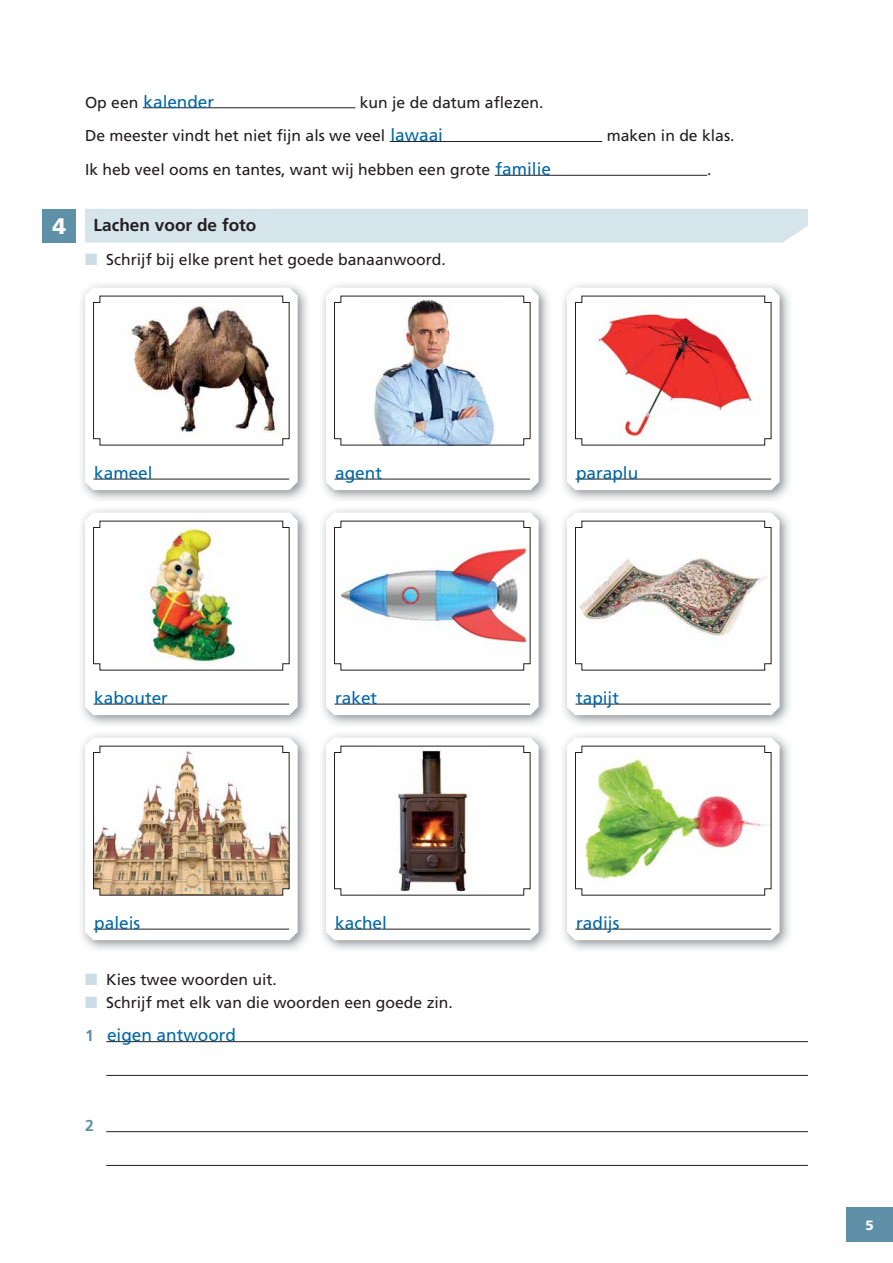
<style>
.page{position:relative;width:893px;height:1263px;background:#fff}
.page>*{position:absolute;margin:0;border:0;box-sizing:border-box;transform-origin:0 0}
.t1{font:900 22.5px "Frutiger LT Std";color:#fff}
.t2{font:17.25px "Frutiger LT Std";color:#0068a6}
.t3{font:700 17.25px "Frutiger LT Std";color:#231f20}
.t4{font:15.75px/33.8px "Frutiger LT Std";color:#231f20}
.t5{font:700 15.75px "Frutiger LT Std";color:#5e91a8}
.t6{font:900 13.5px "Frutiger LT Std";color:#fff}
.s1{font-size:15.75px;color:#231f20}
.s2{font-size:17.25px;color:#0068a6}
</style>
<div class="page">
<div style="left:85px;top:209px;width:723px;height:34px;background:#d6e4eb"></div>
<hr style="left:106px;top:1041px;width:702px;height:1px;background:#231f20">
<hr style="left:106px;top:1075px;width:702px;height:1px;background:#231f20">
<hr style="left:106px;top:1131px;width:702px;height:1px;background:#231f20">
<hr style="left:106px;top:1165px;width:702px;height:1px;background:#231f20">
<hr style="left:143px;top:108px;width:212px;height:1px;background:#231f20">
<hr style="left:390px;top:141px;width:212px;height:1px;background:#231f20">
<hr style="left:495px;top:175px;width:212px;height:1px;background:#231f20">
<img style="left:81px;top:290px;width:227px;height:210px">
<svg style="left:82px;top:284px;width:219px;height:209px"></svg>
<svg style="left:88px;top:291px;width:207px;height:196px"></svg>
<hr style="left:94px;top:479px;width:195px;height:1px;background:#231f20">
<img style="left:322px;top:290px;width:227px;height:210px">
<svg style="left:323px;top:284px;width:219px;height:209px"></svg>
<svg style="left:329px;top:291px;width:207px;height:196px"></svg>
<hr style="left:334px;top:479px;width:196px;height:1px;background:#231f20">
<img style="left:563px;top:290px;width:227px;height:210px">
<svg style="left:564px;top:284px;width:219px;height:209px"></svg>
<svg style="left:570px;top:291px;width:207px;height:196px"></svg>
<hr style="left:575px;top:479px;width:196px;height:1px;background:#231f20">
<img style="left:81px;top:515px;width:227px;height:210px">
<svg style="left:82px;top:509px;width:219px;height:209px"></svg>
<img style="left:88px;top:516px;width:207px;height:196px">
<hr style="left:94px;top:704px;width:195px;height:1px;background:#231f20">
<img style="left:322px;top:515px;width:227px;height:210px">
<svg style="left:323px;top:509px;width:219px;height:209px"></svg>
<svg style="left:329px;top:516px;width:207px;height:196px"></svg>
<hr style="left:334px;top:704px;width:196px;height:1px;background:#231f20">
<img style="left:563px;top:515px;width:227px;height:210px">
<svg style="left:564px;top:509px;width:219px;height:209px"></svg>
<svg style="left:570px;top:516px;width:207px;height:196px"></svg>
<hr style="left:575px;top:704px;width:196px;height:1px;background:#231f20">
<img style="left:81px;top:740px;width:227px;height:210px">
<svg style="left:82px;top:734px;width:219px;height:209px"></svg>
<img style="left:88px;top:741px;width:207px;height:196px">
<hr style="left:94px;top:929px;width:195px;height:1px;background:#231f20">
<img style="left:322px;top:740px;width:227px;height:210px">
<svg style="left:323px;top:734px;width:219px;height:209px"></svg>
<svg style="left:329px;top:741px;width:207px;height:196px"></svg>
<hr style="left:334px;top:929px;width:196px;height:1px;background:#231f20">
<img style="left:563px;top:740px;width:227px;height:210px">
<svg style="left:564px;top:734px;width:219px;height:209px"></svg>
<svg style="left:570px;top:741px;width:207px;height:196px"></svg>
<hr style="left:575px;top:929px;width:196px;height:1px;background:#231f20">
<div style="left:43px;top:209px;width:33px;height:34px;background:#5e91a8"></div>
<div style="left:846px;top:1208px;width:47px;height:34px;background:#5e91a8"></div>
<h1 class="t1" style="left:53px;top:215px;width:15px">4</h1>
<p class="t2" style="left:85px;top:93px;width:131px"><span class="s1">Op een</span> kalender</p>
<p class="t4" style="left:85px;top:86px;width:460px;text-indent:275px">kun je de datum aflezen.<br>De meester vindt het niet fijn als we veel <span class="s2">lawaai</span></p>
<p class="t4" style="left:607px;top:120px;width:129px">maken in de klas.</p>
<p class="t4" style="left:85px;top:154px;width:467px">Ik heb veel ooms en tantes, want wij hebben een grote <span class="s2">familie</span></p>
<p class="t4" style="left:707px;top:154px;width:6px">.</p>
<p class="t3" style="left:94px;top:217px;width:164px">Lachen voor de foto</p>
<p class="t4" style="left:106px;top:244px;width:341px">Schrijf bij elke prent het goede banaanwoord.</p>
<p class="t2" style="left:94px;top:464px;width:60px">kameel</p>
<p class="t2" style="left:335px;top:464px;width:48px">agent</p>
<p class="t2" style="left:576px;top:464px;width:64px">paraplu</p>
<p class="t2" style="left:94px;top:689px;width:75px">kabouter</p>
<p class="t2" style="left:335px;top:689px;width:43px">raket</p>
<p class="t2" style="left:576px;top:689px;width:44px">tapijt</p>
<p class="t2" style="left:94px;top:914px;width:48px">paleis</p>
<p class="t2" style="left:335px;top:914px;width:53px">kachel</p>
<p class="t2" style="left:576px;top:914px;width:45px">radijs</p>
<p class="t5" style="left:85px;top:1028px;width:10px">1</p>
<p class="t4" style="left:106px;top:969px;width:348px;line-height:22.5px">Kies twee woorden uit.<br>Schrijf met elk van die woorden een goede zin.</p>
<p class="t2" style="left:107px;top:1027px;width:131px">eigen antwoord</p>
<p class="t5" style="left:85px;top:1118px;width:10px">2</p>
<p class="t6" style="left:865px;top:1218px;width:10px">5</p>
</div>
